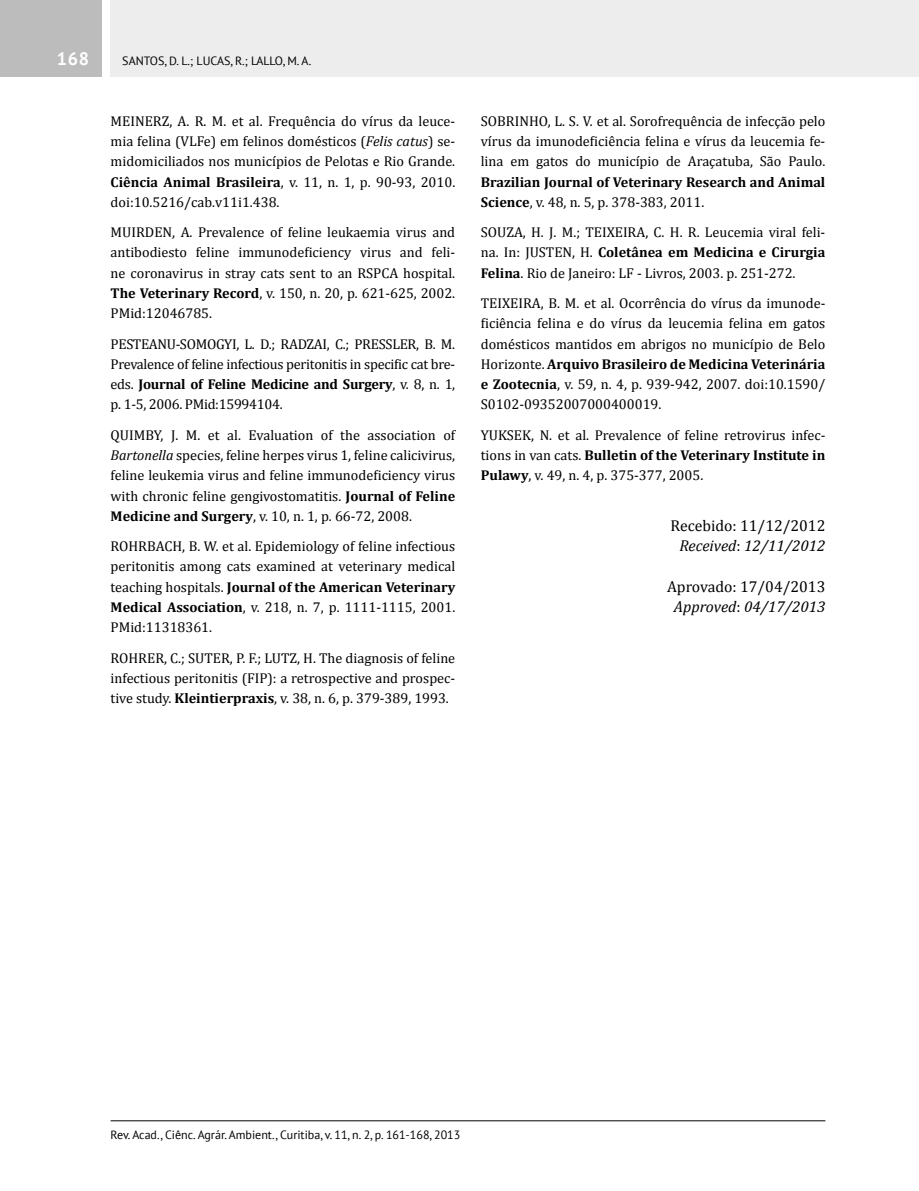
<style>
.page{position:relative;width:919px;height:1191px;background:#fff}
.page>*{position:absolute;margin:0;border:0;box-sizing:border-box;transform-origin:0 0}
.t1{font:700 18px "PT Sans";color:#fff}
.t2{font:15.75px/20.2px "Cambria";color:#000;text-align:center}
.t3{font:14.25px/20.2px "Cambria";color:#000;text-align:justify}
.t4{font:700 14.25px/20.2px "Cambria";color:#000}
.t5{font:12px "PT Sans";color:#000}
.s1{font-style:italic}
.s2{font-weight:700}
.s3{font-weight:400}
</style>
<div class="page">
<div style="left:111px;top:0;width:807px;height:77px;background:#ededed"></div>
<div style="left:0;top:0;width:102px;height:77px;background:#bcbcbc"></div>
<hr style="left:111px;top:1120px;width:714px;height:1px;background:#000">
<p class="t1" style="left:57px;top:47px;width:34px">168</p>
<p class="t5" style="left:122px;top:53px;width:190px">SANTOS, D. L.; LUCAS, R.; LALLO, M. A.</p>
<p class="t3" style="left:111px;top:111px;width:346px">MEINERZ, A. R. M. et al. Frequência do vírus da leuce&shy;mia felina (VLFe) em felinos domésticos (<span class="s1">Felis catus</span>) se&shy;midomiciliados nos municípios de Pelotas e Rio Grande.<br><span class="s2">Ciência Animal Brasileira</span>, v. 11, n. 1, p. 90-93, 2010. doi:10.5216/cab.v11i1.438.</p>
<p class="t3" style="left:111px;top:222px;width:346px">MUIRDEN, A. Prevalence of feline leukaemia virus and antibodiesto feline immunodeficiency virus and feli&shy;ne coronavirus in stray cats sent to an RSPCA hospital.<br><span class="s2">The Veterinary Record</span>, v. 150, n. 20, p. 621-625, 2002.<br>PMid:12046785.</p>
<p class="t3" style="left:111px;top:333px;width:346px">PESTEANU-SOMOGYI, L. D.; RADZAI, C.; PRESSLER, B. M.<br>Prevalence of feline infectious peritonitis in specific cat bre&shy;eds. <span class="s2">Journal of Feline Medicine and Surgery</span>, v. 8, n. 1, p. 1-5, 2006. PMid:15994104.</p>
<p class="t3" style="left:111px;top:425px;width:346px">QUIMBY, J. M. et al. Evaluation of the association of <span class="s1">Bartonella</span> species, feline herpes virus 1, feline calicivirus, feline leukemia virus and feline immunodeficiency virus with chronic feline gengivostomatitis. <span class="s2">Journal of Feline Medicine and Surgery</span>, v. 10, n. 1, p. 66-72, 2008.</p>
<p class="t3" style="left:111px;top:536px;width:346px">ROHRBACH, B. W. et al. Epidemiology of feline infectious peritonitis among cats examined at veterinary medical teaching hospitals. <span class="s2">Journal of the American Veterinary Medical Association</span>, v. 218, n. 7, p. 1111-1115, 2001.<br>PMid:11318361.</p>
<p class="t3" style="left:111px;top:647px;width:346px">ROHRER, C.; SUTER, P. F.; LUTZ, H. The diagnosis of feline infectious peritonitis (FIP): a retrospective and prospec&shy;tive study. <span class="s2">Kleintierpraxis</span>, v. 38, n. 6, p. 379-389, 1993.</p>
<p class="t3" style="left:480px;top:111px;width:346px">SOBRINHO, L. S. V. et al. Sorofrequência de infecção pelo vírus da imunodeficiência felina e vírus da leucemia fe&shy;lina em gatos do município de Araçatuba, São Paulo.</p>
<p class="t4" style="left:480px;top:171px;width:346px">Brazilian Journal of Veterinary Research and Animal<br>Science<span class="s3">, v. 48, n. 5, p. 378-383, 2011.</span></p>
<p class="t3" style="left:480px;top:222px;width:346px">SOUZA, H. J. M.; TEIXEIRA, C. H. R. Leucemia viral feli&shy;na. In: JUSTEN, H. <span class="s2">Coletânea em Medicina e Cirurgia Felina</span>. Rio de Janeiro: LF - Livros, 2003. p. 251-272.</p>
<p class="t3" style="left:480px;top:293px;width:346px">TEIXEIRA, B. M. et al. Ocorrência do vírus da imunode&shy;ficiência felina e do vírus da leucemia felina em gatos domésticos mantidos em abrigos no município de Belo Horizonte. <span class="s2">Arquivo Brasileiro de Medicina Veterinária e Zootecnia</span>, v. 59, n. 4, p. 939-942, 2007. doi:10.1590/ S0102-09352007000400019.</p>
<p class="t3" style="left:480px;top:425px;width:346px">YUKSEK, N. et al. Prevalence of feline retrovirus infec&shy;tions in van cats. <span class="s2">Bulletin of the Veterinary Institute in Pulawy</span>, v. 49, n. 4, p. 375-377, 2005.</p>
<p class="t2" style="left:670px;top:515px;width:156px">Recebido: 11/12/2012<br><span class="s1">Received</span>: <span class="s1">12/11/2012</span></p>
<p class="t2" style="left:667px;top:576px;width:160px">Aprovado: 17/04/2013<br><span class="s1">Approved</span>: <span class="s1">04/17/2013</span></p>
<p class="t5" style="left:111px;top:1126px;width:351px">Rev. Acad., Ciênc. Agrár. Ambient., Curitiba, v. 11, n. 2, p. 161-168, 2013</p>
</div>
